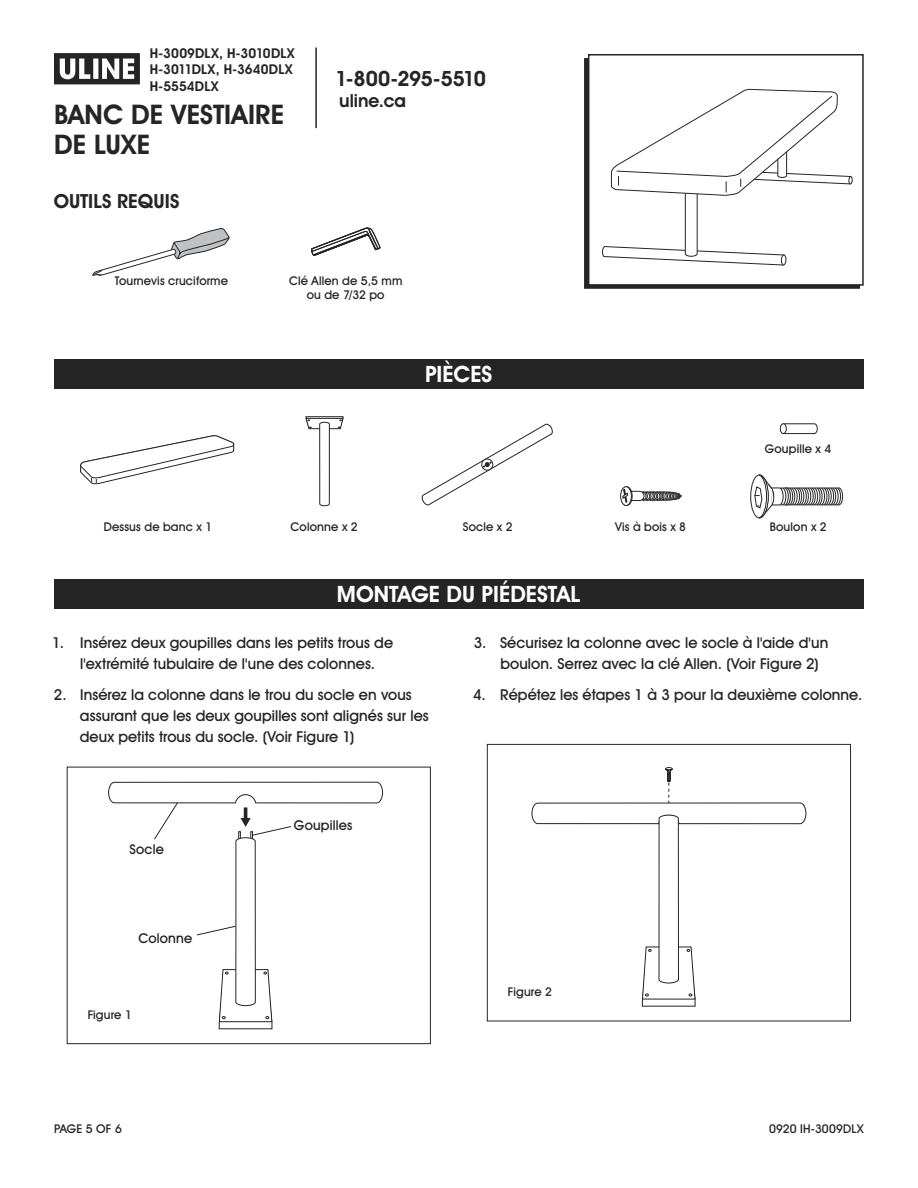
<style>
.page{position:relative;width:918px;height:1188px;background:#fff}
.page>*{position:absolute;margin:0;border:0;box-sizing:border-box;transform-origin:0 0}
.t1{font:700 27px/30px "Uline Two Knine";letter-spacing:.005em;color:#252525}
.t2{font:700 22.5px "Uline Two Knine";color:#fff}
.t3{font:700 21px "Uline Two Knine";letter-spacing:-.02em;color:#252525}
.t4{font:700 19.5px "Uline Two Knine";letter-spacing:.005em;color:#252525}
.t5{font:700 18px "Uline Two Knine";color:#252525}
.t6{font:15px/21px "Uline Two Knine";letter-spacing:.005em;color:#252525}
.t7{font:700 13.5px/16.5px "Uline Two Knine";letter-spacing:.01em;color:#252525}
.t8{font:13.5px "Uline Two Knine";letter-spacing:.01em;color:#252525}
.t9{font:12px/14.4px "Uline Two Knine";letter-spacing:.015em;color:#252525;text-align:center}
</style>
<div class="page">
<hr style="left:315px;top:48px;width:2px;height:80px;background:#252525">
<svg style="left:54px;top:53px;width:86px;height:31px"></svg>
<div style="left:584px;top:58px;width:276px;height:231px;border:2px solid #252525"></div>
<div style="left:589px;top:55px;width:274px;height:230px;background:#fff"></div>
<div style="left:588px;top:54px;width:276px;height:232px;border:2px solid #252525"></div>
<div style="left:54px;top:359px;width:810px;height:30px;background:#252525"></div>
<div style="left:54px;top:579px;width:810px;height:30px;background:#252525"></div>
<svg style="left:531px;top:767px;width:276px;height:240px"></svg>
<div style="left:487px;top:744px;width:364px;height:277px;border:1px solid #252525"></div>
<svg style="left:92px;top:228px;width:138px;height:48px"></svg>
<svg style="left:311px;top:227px;width:70px;height:29px"></svg>
<svg style="left:602px;top:89px;width:251px;height:177px"></svg>
<svg style="left:80px;top:435px;width:154px;height:49px"></svg>
<svg style="left:641px;top:491px;width:41px;height:10px"></svg>
<div style="left:631px;top:492px;width:15px;height:8px;border:1px solid #252525;border-radius:3px"></div>
<div style="left:622px;top:491px;width:22px;height:10px;background:#fff;border-radius:5px"></div>
<div style="left:622px;top:491px;width:22px;height:10px;border:1px solid #252525;border-radius:5px"></div>
<svg style="left:621px;top:487px;width:10px;height:18px"></svg>
<div style="left:621px;top:487px;width:11px;height:19px;border:1px solid #252525;border-radius:50%"></div>
<svg style="left:622px;top:489px;width:6px;height:14px"></svg>
<svg style="left:306px;top:416px;width:37px;height:90px"></svg>
<svg style="left:785px;top:423px;width:33px;height:11px"></svg>
<div style="left:780px;top:423px;width:7px;height:11px;border:1px solid #252525;border-radius:50%"></div>
<svg style="left:422px;top:424px;width:131px;height:82px"></svg>
<div style="left:835px;top:488px;width:8px;height:17px;border:1px solid #252525;border-radius:50%"></div>
<svg style="left:833px;top:488px;width:8px;height:17px"></svg>
<div style="left:833px;top:488px;width:8px;height:17px;border:1px solid #252525;border-radius:50%"></div>
<div style="left:830px;top:488px;width:8px;height:17px;border:1px solid #252525;border-radius:50%"></div>
<div style="left:828px;top:488px;width:8px;height:17px;border:1px solid #252525;border-radius:50%"></div>
<div style="left:826px;top:488px;width:8px;height:17px;border:1px solid #252525;border-radius:50%"></div>
<svg style="left:824px;top:488px;width:7px;height:17px"></svg>
<div style="left:823px;top:488px;width:9px;height:17px;border:1px solid #252525;border-radius:50%"></div>
<div style="left:821px;top:488px;width:8px;height:17px;border:1px solid #252525;border-radius:50%"></div>
<div style="left:819px;top:488px;width:8px;height:17px;border:1px solid #252525;border-radius:50%"></div>
<svg style="left:817px;top:488px;width:8px;height:17px"></svg>
<div style="left:817px;top:488px;width:8px;height:17px;border:1px solid #252525;border-radius:50%"></div>
<div style="left:814px;top:488px;width:8px;height:17px;border:1px solid #252525;border-radius:50%"></div>
<div style="left:812px;top:488px;width:8px;height:17px;border:1px solid #252525;border-radius:50%"></div>
<div style="left:810px;top:488px;width:8px;height:17px;border:1px solid #252525;border-radius:50%"></div>
<svg style="left:808px;top:488px;width:7px;height:17px"></svg>
<div style="left:807px;top:488px;width:9px;height:17px;border:1px solid #252525;border-radius:50%"></div>
<div style="left:805px;top:488px;width:8px;height:17px;border:1px solid #252525;border-radius:50%"></div>
<div style="left:803px;top:488px;width:8px;height:17px;border:1px solid #252525;border-radius:50%"></div>
<div style="left:800px;top:488px;width:9px;height:17px;border:1px solid #252525;border-radius:50%"></div>
<svg style="left:799px;top:488px;width:7px;height:17px"></svg>
<div style="left:798px;top:488px;width:9px;height:17px;border:1px solid #252525;border-radius:50%"></div>
<div style="left:796px;top:488px;width:8px;height:17px;border:1px solid #252525;border-radius:50%"></div>
<div style="left:794px;top:488px;width:8px;height:17px;border:1px solid #252525;border-radius:50%"></div>
<svg style="left:792px;top:488px;width:8px;height:17px"></svg>
<div style="left:792px;top:488px;width:8px;height:17px;border:1px solid #252525;border-radius:50%"></div>
<div style="left:789px;top:488px;width:8px;height:17px;border:1px solid #252525;border-radius:50%"></div>
<div style="left:787px;top:488px;width:8px;height:17px;border:1px solid #252525;border-radius:50%"></div>
<div style="left:785px;top:488px;width:8px;height:17px;border:1px solid #252525;border-radius:50%"></div>
<div style="left:782px;top:488px;width:9px;height:17px;border:1px solid #252525;border-radius:50%"></div>
<svg style="left:781px;top:488px;width:7px;height:17px"></svg>
<div style="left:780px;top:488px;width:9px;height:17px;border:1px solid #252525;border-radius:50%"></div>
<div style="left:778px;top:488px;width:8px;height:17px;border:1px solid #252525;border-radius:50%"></div>
<svg style="left:751px;top:475px;width:17px;height:43px"></svg>
<div style="left:750px;top:475px;width:18px;height:43px;border:1px solid #252525;border-radius:50%"></div>
<svg style="left:754px;top:474px;width:30px;height:44px"></svg>
<svg style="left:108px;top:781px;width:275px;height:249px"></svg>
<div style="left:67px;top:767px;width:364px;height:277px;border:1px solid #252525"></div>
<p class="t7" style="left:150px;top:45px;width:147px">H-3009DLX, H-3010DLX<br>H-3011DLX, H-3640DLX<br>H-5554DLX</p>
<h1 class="t1" style="left:54px;top:100px;width:232px">BANC DE VESTIAIRE<br>DE LUXE</h1>
<h3 class="t4" style="left:54px;top:189px;width:127px">OUTILS REQUIS</h3>
<h3 class="t3" style="left:335px;top:66px;width:152px">1-800-295-5510</h3>
<p class="t5" style="left:339px;top:90px;width:68px">uline.ca</p>
<p class="t9" style="left:115px;top:273px;width:115px">Tournevis cruciforme</p>
<p class="t9" style="left:289px;top:273px;width:115px">Clé Allen de 5,5 mm ou de 7/32 po</p>
<h2 class="t2" style="left:425px;top:360px;width:69px">PIÈCES</h2>
<p class="t9" style="left:765px;top:442px;width:68px">Goupille x 4</p>
<p class="t9" style="left:615px;top:519px;width:73px">Vis à bois x 8</p>
<p class="t9" style="left:104px;top:519px;width:110px">Dessus de banc x 1</p>
<p class="t9" style="left:290px;top:519px;width:69px">Colonne x 2</p>
<p class="t9" style="left:463px;top:519px;width:51px">Socle x 2</p>
<p class="t9" style="left:770px;top:519px;width:59px">Boulon x 2</p>
<h2 class="t2" style="left:337px;top:581px;width:245px">MONTAGE DU PIÉDESTAL</h2>
<p class="t6" style="left:80px;top:632px;width:314px;text-indent:-28px">1. Insérez deux goupilles dans les petits trous de l'extrémité tubulaire de l'une des colonnes.</p>
<p class="t6" style="left:80px;top:684px;width:350px;text-indent:-26px">2. Insérez la colonne dans le trou du socle en vous assurant que les deux goupilles sont alignés sur les deux petits trous du socle. (Voir Figure 1)</p>
<p class="t8" style="left:130px;top:841px;width:36px">Socle</p>
<p class="t8" style="left:138px;top:930px;width:55px">Colonne</p>
<p class="t9" style="left:88px;top:1007px;width:46px">Figure 1</p>
<p class="t8" style="left:294px;top:817px;width:60px">Goupilles</p>
<p class="t6" style="left:500px;top:632px;width:330px;text-indent:-26px">3. Sécurisez la colonne avec le socle à l'aide d'un boulon. Serrez avec la clé Allen. (Voir Figure 2)</p>
<p class="t6" style="left:473px;top:684px;width:391px">4. Répétez les étapes 1 à 3 pour la deuxième colonne.</p>
<p class="t9" style="left:508px;top:984px;width:46px">Figure 2</p>
<p class="t9" style="left:54px;top:1122px;width:69px">PAGE 5 OF 6</p>
<p class="t9" style="left:769px;top:1122px;width:96px">0920 IH-3009DLX</p>
</div>
